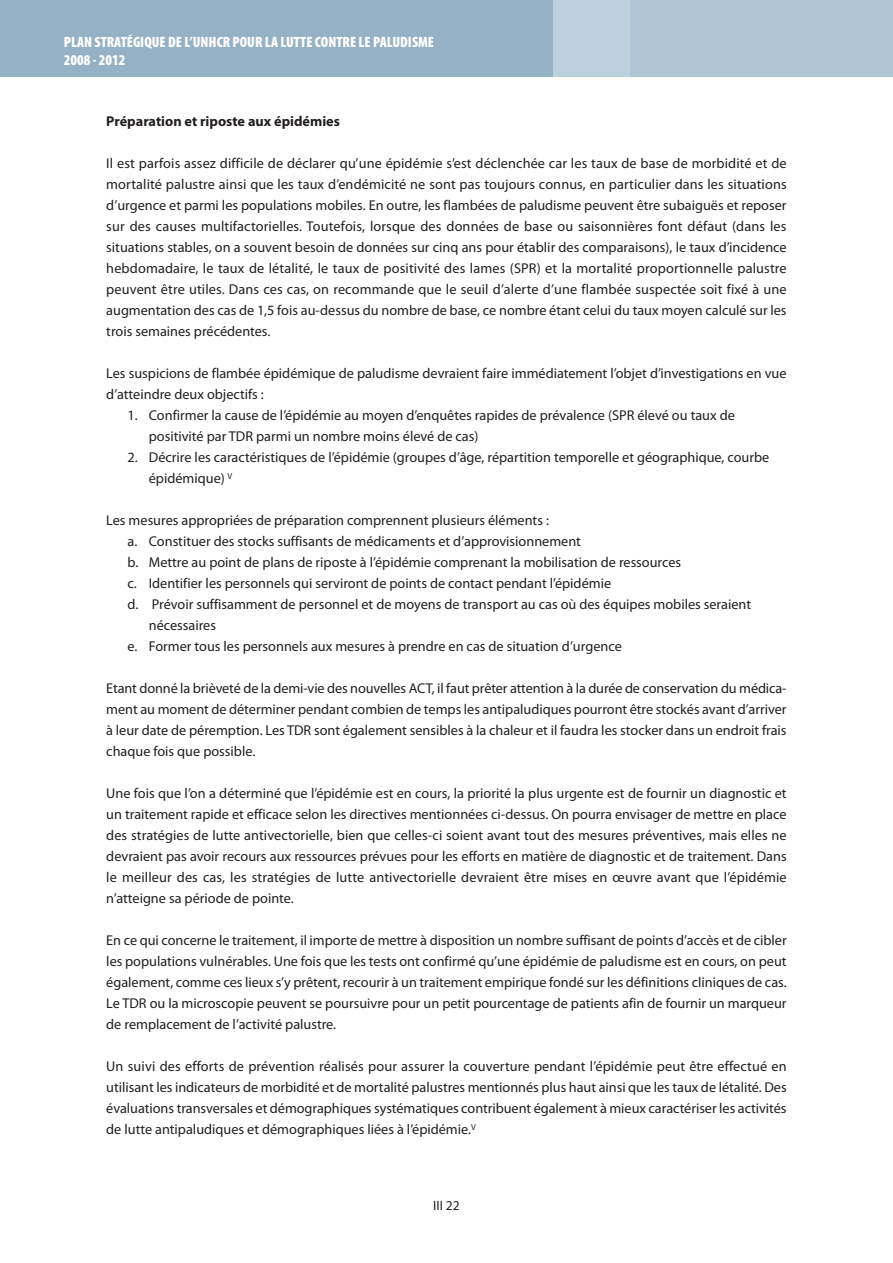
<style>
.page{position:relative;width:893px;height:1263px;background:#fff}
.page>*{position:absolute;margin:0;border:0;box-sizing:border-box;transform-origin:0 0}
.t1{font:900 condensed 15px/18px "Myriad Pro";color:#fff}
.t2{font:14.25px/21px "Myriad Pro";color:#231f20;text-align:justify}
.t3{font:700 14.25px "Myriad Pro";color:#231f20}
.t4{font:13.5px "Myriad";color:#231f20}
</style>
<div class="page">
<div style="left:0;top:0;width:893px;height:77px;background:#afc4d4"></div>
<div style="left:0;top:0;width:553px;height:77px;background:#95b1c5"></div>
<div style="left:553px;top:0;width:76px;height:77px;background:#bdd0dd"></div>
<p class="t1" style="left:64px;top:35px;width:372px">PLAN STRATÉGIQUE DE L’UNHCR POUR LA LUTTE CONTRE LE PALUDISME<br>2008 - 2012</p>
<p class="t3" style="left:106px;top:116px;width:235px">Préparation et riposte aux épidémies</p>
<p class="t2" style="left:106px;top:154px;width:682px">Il est parfois assez difficile de déclarer qu’une épidémie s’est déclenchée car les taux de base de morbidité et de mortalité palustre ainsi que les taux d’endémicité ne sont pas toujours connus, en particulier dans les situations d’urgence et parmi les populations mobiles. En outre, les flambées de paludisme peuvent être subaiguës et reposer sur des causes multifactorielles. Toutefois, lorsque des données de base ou saisonnières font défaut (dans les situations stables, on a souvent besoin de données sur cinq ans pour établir des comparaisons), le taux d’incidence hebdomadaire, le taux de létalité, le taux de positivité des lames (SPR) et la mortalité proportionnelle palustre peuvent être utiles. Dans ces cas, on recommande que le seuil d’alerte d’une flambée suspectée soit fixé à une augmentation des cas de 1,5 fois au-dessus du nombre de base, ce nombre étant celui du taux moyen calculé sur les trois semaines précédentes.</p>
<p class="t2" style="left:106px;top:364px;width:682px">Les suspicions de flambée épidémique de paludisme devraient faire immédiatement l’objet d’investigations en vue d’atteindre deux objectifs :</p>
<p class="t2" style="left:149px;top:406px;width:588px;text-indent:-21px">1. Confirmer la cause de l’épidémie au moyen d’enquêtes rapides de prévalence (SPR élevé ou taux de positivité par TDR parmi un nombre moins élevé de cas)</p>
<p class="t2" style="left:149px;top:448px;width:622px;text-indent:-21px">2. Décrire les caractéristiques de l’épidémie (groupes d’âge, répartition temporelle et géographique, courbe épidémique) <sup>V</sup></p>
<p class="t2" style="left:106px;top:511px;width:444px">Les mesures appropriées de préparation comprennent plusieurs éléments :</p>
<p class="t2" style="left:128px;top:532px;width:455px">a. Constituer des stocks suffisants de médicaments et d’approvisionnement</p>
<p class="t2" style="left:128px;top:553px;width:555px">b. Mettre au point de plans de riposte à l’épidémie comprenant la mobilisation de ressources</p>
<p class="t2" style="left:128px;top:574px;width:485px">c. Identifier les personnels qui serviront de points de contact pendant l’épidémie</p>
<p class="t2" style="left:128px;top:595px;width:625px">d. Prévoir suffisamment de personnel et de moyens de transport au cas où des équipes mobiles seraient</p>
<p class="t2" style="left:149px;top:616px;width:69px">nécessaires</p>
<p class="t2" style="left:128px;top:637px;width:496px">e. Former tous les personnels aux mesures à prendre en cas de situation d’urgence</p>
<p class="t2" style="left:106px;top:679px;width:682px">Etant donné la brièveté de la demi-vie des nouvelles ACT, il faut prêter attention à la durée de conservation du médica&shy;ment au moment de déterminer pendant combien de temps les antipaludiques pourront être stockés avant d’arriver à leur date de péremption. Les TDR sont également sensibles à la chaleur et il faudra les stocker dans un endroit frais chaque fois que possible.</p>
<p class="t2" style="left:106px;top:784px;width:682px">Une fois que l’on a déterminé que l’épidémie est en cours, la priorité la plus urgente est de fournir un diagnostic et un traitement rapide et efficace selon les directives mentionnées ci-dessus. On pourra envisager de mettre en place des stratégies de lutte antivectorielle, bien que celles-ci soient avant tout des mesures préventives, mais elles ne devraient pas avoir recours aux ressources prévues pour les efforts en matière de diagnostic et de traitement. Dans le meilleur des cas, les stratégies de lutte antivectorielle devraient être mises en œuvre avant que l’épidémie n’atteigne sa période de pointe.</p>
<p class="t2" style="left:106px;top:931px;width:682px">En ce qui concerne le traitement, il importe de mettre à disposition un nombre suffisant de points d’accès et de cibler les populations vulnérables. Une fois que les tests ont confirmé qu’une épidémie de paludisme est en cours, on peut également, comme ces lieux s’y prêtent, recourir à un traitement empirique fondé sur les définitions cliniques de cas.<br>Le TDR ou la microscopie peuvent se poursuivre pour un petit pourcentage de patients afin de fournir un marqueur de remplacement de l’activité palustre.</p>
<p class="t2" style="left:106px;top:1057px;width:682px">Un suivi des efforts de prévention réalisés pour assurer la couverture pendant l’épidémie peut être effectué en utilisant les indicateurs de morbidité et de mortalité palustres mentionnés plus haut ainsi que les taux de létalité. Des évaluations transversales et démographiques systématiques contribuent également à mieux caractériser les activités de lutte antipaludiques et démographiques liées à l’épidémie.<sup>V</sup></p>
<p class="t4" style="left:433px;top:1201px;width:28px">III 22</p>
</div>
